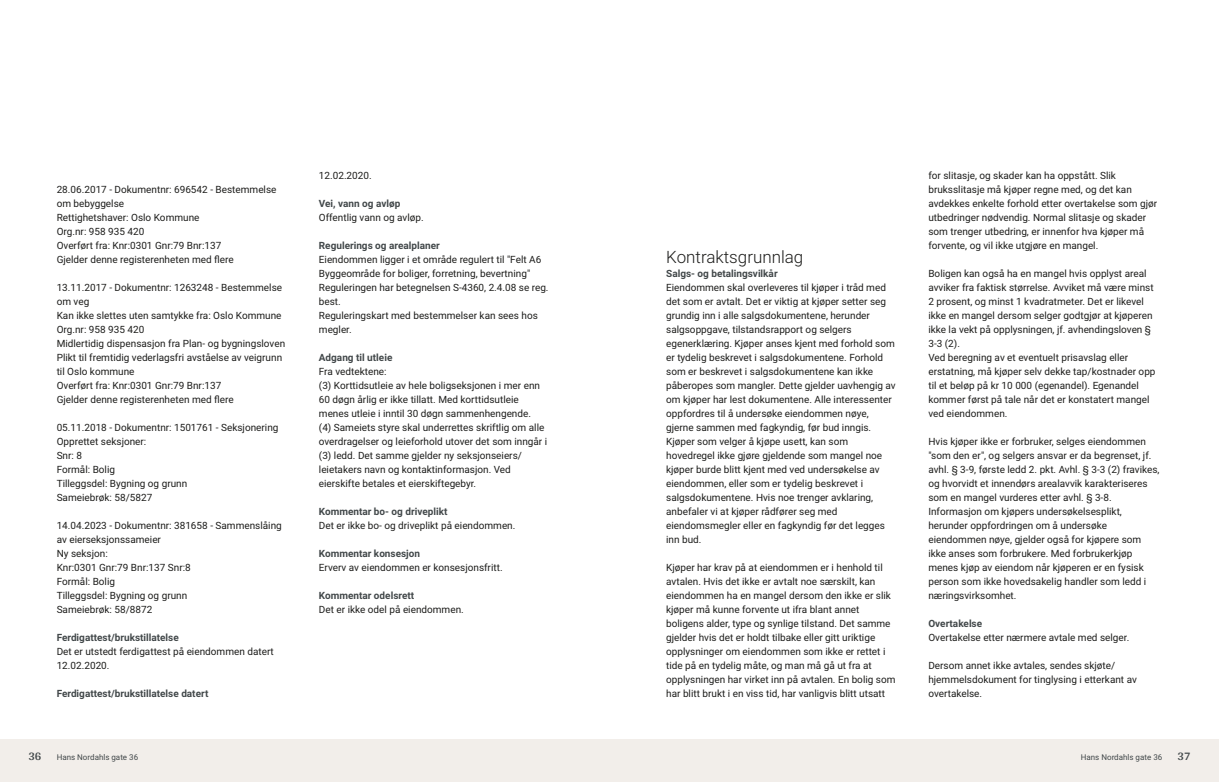
<style>
.page{position:relative;width:1219px;height:782px;background:#fff}
.page>*{position:absolute;margin:0;border:0;box-sizing:border-box;transform-origin:0 0}
.t1{font:300 17px "Roboto";color:#1d1d1b}
.t2{font:700 12px "Arya";color:#414749}
.t3{font:10px/14px "Roboto";color:#1d1d1b}
.t4{font:700 10px "Roboto";color:#414749}
.t5{font:8px "Roboto";color:#414749}
</style>
<div class="page">
<div style="left:0;top:739px;width:612px;height:42px;background:#f2eeea"></div>
<div style="left:607px;top:739px;width:612px;height:42px;background:#f2eeea"></div>
<p class="t3" style="left:57px;top:181px;width:221px">28.06.2017 ‑ Dokumentnr: 696542 ‑ Bestemmelse om bebyggelse<br>Rettighetshaver: Oslo Kommune<br>Org.nr: 958 935 420<br>Overført fra: Knr:0301 Gnr:79 Bnr:137<br>Gjelder denne registerenheten med flere</p>
<p class="t3" style="left:57px;top:279px;width:230px">13.11.2017 ‑ Dokumentnr: 1263248 ‑ Bestemmelse om veg<br>Kan ikke slettes uten samtykke fra: Oslo Kommune Org.nr: 958 935 420<br>Midlertidig dispensasjon fra Plan‑ og bygningsloven Plikt til fremtidig vederlagsfri avståelse av veigrunn til Oslo kommune<br>Overført fra: Knr:0301 Gnr:79 Bnr:137<br>Gjelder denne registerenheten med flere</p>
<p class="t3" style="left:57px;top:419px;width:223px">05.11.2018 ‑ Dokumentnr: 1501761 ‑ Seksjonering<br>Opprettet seksjoner:<br>Snr: 8<br>Formål: Bolig<br>Tilleggsdel: Bygning og grunn<br>Sameiebrøk: 58/5827</p>
<p class="t3" style="left:57px;top:517px;width:227px">14.04.2023 ‑ Dokumentnr: 381658 ‑ Sammenslåing av eierseksjonssameier<br>Ny seksjon:<br>Knr:0301 Gnr:79 Bnr:137 Snr:8<br>Formål: Bolig<br>Tilleggsdel: Bygning og grunn<br>Sameiebrøk: 58/8872</p>
<p class="t4" style="left:57px;top:630px;width:124px">Ferdigattest/brukstillatelse</p>
<p class="t3" style="left:57px;top:643px;width:219px">Det er utstedt ferdigattest på eiendommen datert<br>12.02.2020.</p>
<p class="t4" style="left:57px;top:686px;width:153px">Ferdigattest/brukstillatelse datert</p>
<p class="t2" style="left:28px;top:749px;width:15px">36</p>
<p class="t5" style="left:57px;top:751px;width:83px">Hans Nordahls gate 36</p>
<p class="t3" style="left:319px;top:167px;width:54px">12.02.2020.</p>
<p class="t4" style="left:319px;top:196px;width:83px">Vei, vann og avløp</p>
<p class="t3" style="left:319px;top:209px;width:106px">Offentlig vann og avløp.</p>
<p class="t4" style="left:319px;top:238px;width:122px">Regulerings og arealplaner</p>
<p class="t3" style="left:319px;top:251px;width:231px">Eiendommen ligger i et område regulert til "Felt A6<br>Byggeområde for boliger, forretning, bevertning" Reguleringen har betegnelsen S‑4360, 2.4.08 se reg. best.<br>Reguleringskart med bestemmelser kan sees hos megler.</p>
<p class="t4" style="left:319px;top:350px;width:75px">Adgang til utleie</p>
<p class="t3" style="left:319px;top:363px;width:230px">Fra vedtektene:<br>(3) Korttidsutleie av hele boligseksjonen i mer enn 60 døgn årlig er ikke tillatt. Med korttidsutleie menes utleie i inntil 30 døgn sammenhengende.<br>(4) Sameiets styre skal underrettes skriftlig om alle overdragelser og leieforhold utover det som inngår i (3) ledd. Det samme gjelder ny seksjonseiers/ leietakers navn og kontaktinformasjon. Ved eierskifte betales et eierskiftegebyr.</p>
<p class="t4" style="left:319px;top:504px;width:130px">Kommentar bo‑ og driveplikt</p>
<p class="t3" style="left:319px;top:517px;width:198px">Det er ikke bo‑ og driveplikt på eiendommen.</p>
<p class="t4" style="left:319px;top:546px;width:103px">Kommentar konsesjon</p>
<p class="t3" style="left:319px;top:559px;width:185px">Erverv av eiendommen er konsesjonsfritt.</p>
<p class="t4" style="left:319px;top:588px;width:97px">Kommentar odelsrett</p>
<p class="t3" style="left:319px;top:601px;width:146px">Det er ikke odel på eiendommen.</p>
<h1 class="t1" style="left:666px;top:244px;width:139px">Kontraktsgrunnlag</h1>
<p class="t4" style="left:666px;top:266px;width:113px">Salgs‑ og betalingsvilkår</p>
<p class="t3" style="left:666px;top:279px;width:231px">Eiendommen skal overleveres til kjøper i tråd med det som er avtalt. Det er viktig at kjøper setter seg grundig inn i alle salgsdokumentene, herunder salgsoppgave, tilstandsrapport og selgers egenerklæring. Kjøper anses kjent med forhold som er tydelig beskrevet i salgsdokumentene. Forhold som er beskrevet i salgsdokumentene kan ikke påberopes som mangler. Dette gjelder uavhengig av om kjøper har lest dokumentene. Alle interessenter oppfordres til å undersøke eiendommen nøye, gjerne sammen med fagkyndig, før bud inngis.<br>Kjøper som velger å kjøpe usett, kan som hovedregel ikke gjøre gjeldende som mangel noe kjøper burde blitt kjent med ved undersøkelse av eiendommen, eller som er tydelig beskrevet i salgsdokumentene. Hvis noe trenger avklaring, anbefaler vi at kjøper rådfører seg med eiendomsmegler eller en fagkyndig før det legges inn bud.</p>
<p class="t3" style="left:666px;top:559px;width:231px">Kjøper har krav på at eiendommen er i henhold til avtalen. Hvis det ikke er avtalt noe særskilt, kan eiendommen ha en mangel dersom den ikke er slik kjøper må kunne forvente ut ifra blant annet boligens alder, type og synlige tilstand. Det samme gjelder hvis det er holdt tilbake eller gitt uriktige opplysninger om eiendommen som ikke er rettet i tide på en tydelig måte, og man må gå ut fra at opplysningen har virket inn på avtalen. En bolig som har blitt brukt i en viss tid, har vanligvis blitt utsatt</p>
<p class="t3" style="left:928px;top:167px;width:230px">for slitasje, og skader kan ha oppstått. Slik bruksslitasje må kjøper regne med, og det kan avdekkes enkelte forhold etter overtakelse som gjør utbedringer nødvendig. Normal slitasje og skader som trenger utbedring, er innenfor hva kjøper må forvente, og vil ikke utgjøre en mangel.</p>
<p class="t3" style="left:928px;top:265px;width:229px">Boligen kan også ha en mangel hvis opplyst areal avviker fra faktisk størrelse. Avviket må være minst 2 prosent, og minst 1 kvadratmeter. Det er likevel ikke en mangel dersom selger godtgjør at kjøperen ikke la vekt på opplysningen, jf. avhendingsloven § 3‑3 (2).<br>Ved beregning av et eventuelt prisavslag eller erstatning, må kjøper selv dekke tap/kostnader opp til et beløp på kr 10 000 (egenandel). Egenandel kommer først på tale når det er konstatert mangel ved eiendommen.</p>
<p class="t3" style="left:928px;top:433px;width:233px">Hvis kjøper ikke er forbruker, selges eiendommen "som den er", og selgers ansvar er da begrenset, jf. avhl. § 3‑9, første ledd 2. pkt. Avhl. § 3‑3 (2) fravikes, og hvorvidt et innendørs arealavvik karakteriseres som en mangel vurderes etter avhl. § 3‑8.<br>Informasjon om kjøpers undersøkelsesplikt, herunder oppfordringen om å undersøke eiendommen nøye, gjelder også for kjøpere som ikke anses som forbrukere. Med forbrukerkjøp menes kjøp av eiendom når kjøperen er en fysisk person som ikke hovedsakelig handler som ledd i næringsvirksomhet.</p>
<p class="t4" style="left:928px;top:616px;width:55px">Overtakelse</p>
<p class="t3" style="left:928px;top:629px;width:202px">Overtakelse etter nærmere avtale med selger.</p>
<p class="t3" style="left:928px;top:657px;width:210px">Dersom annet ikke avtales, sendes skjøte/ hjemmelsdokument for tinglysing i etterkant av overtakelse.</p>
<p class="t5" style="left:1081px;top:751px;width:83px">Hans Nordahls gate 36</p>
<p class="t2" style="left:1177px;top:749px;width:15px">37</p>
</div>
